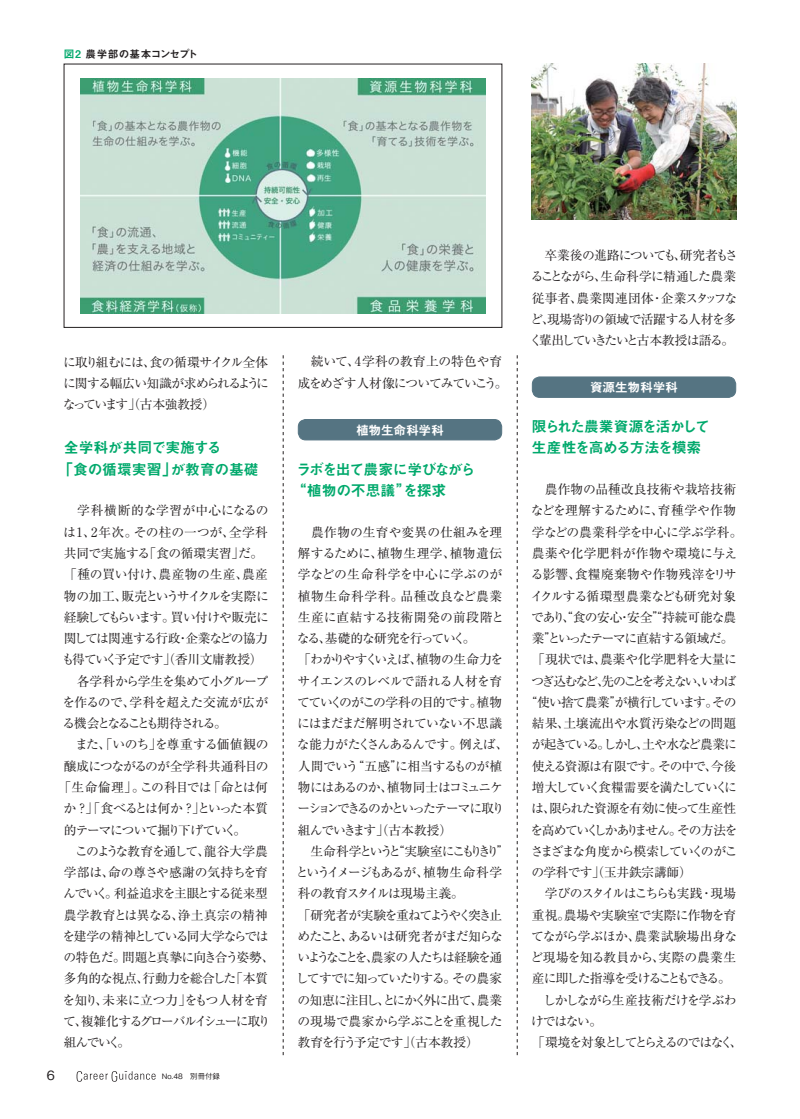
<style>
.page{position:relative;width:800px;height:1119px;background:#fff}
.page>*{position:absolute;margin:0;border:0;box-sizing:border-box;transform-origin:0 0}
.t1{font:14.85px/21.3px "Midashi Go Pro MB31 90 msp RKSJ H";color:#00a96c}
.t2{font:14.85px/21.3px "Midashi Go Pro MB31 90 msp RKSJ H";letter-spacing:-.095em;color:#00a96c}
.t3{font:14.85px/21.3px "Midashi Go Pro MB31 90 msp RKSJ H";letter-spacing:-.03em;color:#00a96c}
.t4{font:12.75px/21.3px "Ryumin Pro Regular 90 msp RKSJ H";letter-spacing:-.06em;color:#231f20}
.t5{font:12.75px "Ryumin Pro Regular 90 msp RKSJ H";letter-spacing:-.115em;color:#231f20}
.t6{font:12.75px "Ryumin Pro Regular 90 msp RKSJ H";letter-spacing:-.135em;color:#231f20}
.t7{font:12.75px "Ryumin Pro Regular 90 msp RKSJ H";letter-spacing:-.085em;color:#231f20}
.t8{font:12.75px "Ryumin Pro Regular 90 msp RKSJ H";letter-spacing:-.01em;color:#231f20}
.t9{font:12.75px "Ryumin Pro Regular 90 msp RKSJ H";letter-spacing:-.015em;color:#231f20}
.t10{font:12.75px/21.3px "Ryumin Pro Regular 90 msp RKSJ H";letter-spacing:-.02em;color:#231f20}
.t11{font:12.75px "Ryumin Pro Regular 90 msp RKSJ H";letter-spacing:.01em;color:#231f20}
.t12{font:12.75px "Ryumin Pro Regular 90 msp RKSJ H";letter-spacing:-.08em;color:#231f20}
.t13{font:12.75px "Ryumin Pro Regular 90 msp RKSJ H";letter-spacing:-.105em;color:#231f20}
.t14{font:12.75px "Ryumin Pro Regular 90 msp RKSJ H";letter-spacing:-.095em;color:#231f20}
.t15{font:12.75px "Ryumin Pro Regular 90 msp RKSJ H";letter-spacing:-.03em;color:#231f20}
.t16{font:12.75px "Ryumin Pro Regular 90 msp RKSJ H";letter-spacing:-.15em;color:#231f20}
.t17{font:12.75px "Ryumin Pro Regular 90 msp RKSJ H";letter-spacing:-.14em;color:#231f20}
.t18{font:12.75px "Ryumin Pro Regular 90 msp RKSJ H";letter-spacing:.015em;color:#231f20}
.t19{font:12.75px "Ryumin Pro Regular 90 msp RKSJ H";letter-spacing:-.125em;color:#231f20}
.t20{font:12.75px "Ryumin Pro Regular 90 msp RKSJ H";letter-spacing:-.04em;color:#231f20}
.t21{font:12.75px "Ryumin Pro Regular 90 msp RKSJ H";letter-spacing:-.035em;color:#231f20}
.t22{font:12.75px "Ryumin Pro Regular 90 msp RKSJ H";letter-spacing:-.1em;color:#231f20}
.t23{font:12.75px "Ryumin Pro Regular 90 msp RKSJ H";letter-spacing:.005em;color:#231f20}
.t24{font:12.75px "Ryumin Pro Regular 90 msp RKSJ H";letter-spacing:.025em;color:#231f20}
.t25{font:12.75px "Ryumin Pro Regular 90 msp RKSJ H";letter-spacing:-.025em;color:#231f20}
.t26{font:12.75px "Ryumin Pro Regular 90 msp RKSJ H";letter-spacing:-.005em;color:#231f20}
.t27{font:12.75px "Ryumin Pro Regular 90 msp RKSJ H";letter-spacing:-.09em;color:#231f20}
.t28{font:12.75px "Ryumin Pro Regular 90 msp RKSJ H";letter-spacing:-.155em;color:#231f20}
.t29{font:12.75px "Midashi Go Pro MB31 90 msp RKSJ H";letter-spacing:-.02em;color:#fff}
.t30{font:12.75px "Gothic BBB Pro Medium 90 msp RKSJ H";color:#231f20}
.t31{font:10.65px "Midashi Go Pro MB31 90 msp RKSJ H";letter-spacing:.02em;color:#231f20}
.t32{font:7.5px "Gothic BBB Pro Medium 90 msp RKSJ H";color:#231f20}
.s1{color:#00a96c}
</style>
<div class="page">
<img style="left:80px;top:78px;width:405px;height:235px">
<svg style="left:77px;top:1071px;width:78px;height:10px"></svg>
<svg style="left:517px;top:355px;width:1px;height:699px"></svg>
<svg style="left:283px;top:355px;width:1px;height:699px"></svg>
<div style="left:298px;top:419px;width:203px;height:21px;background:#557482;border-radius:8px"></div>
<div style="left:298px;top:419px;width:204px;height:21px;border:1px solid #557482;border-radius:8px"></div>
<div style="left:532px;top:377px;width:203px;height:20px;background:#557482;border-radius:8px"></div>
<div style="left:531px;top:376px;width:205px;height:22px;border:1px solid #557482;border-radius:8px"></div>
<img style="left:531px;top:64px;width:205px;height:155px">
<p class="t31" style="left:64px;top:50px;width:136px"><span class="s1">図2</span> 農学部の基本コンセプト</p>
<p class="t4" style="left:63px;top:353px;width:207px;text-align:justify">に取り組むには、食の循環サイクル全体に関する幅広い知識が求められるようになっています」（古本強教授）</p>
<p class="t1" style="left:58px;top:439px;width:202px;text-indent:6px">全学科が共同で実施する<br>「食の循環実習」が教育の基礎</p>
<p class="t11" style="left:64px;top:505px;width:206px">　学科横断的な学習が中心になるの</p>
<p class="t18" style="left:63px;top:527px;width:206px">は1、2年次。その柱の一つが、全学科</p>
<p class="t8" style="left:64px;top:548px;width:201px">共同で実施する「食の循環実習」だ。</p>
<p class="t9" style="left:64px;top:569px;width:205px">「種の買い付け、農産物の生産、農産</p>
<p class="t19" style="left:64px;top:591px;width:206px">物の加工、販売というサイクルを実際に</p>
<p class="t12" style="left:64px;top:612px;width:206px">経験してもらいます。買い付けや販売に</p>
<p class="t7" style="left:64px;top:633px;width:206px">関しては関連する行政・企業などの協力</p>
<p class="t4" style="left:62px;top:650px;width:202px">も得ていく予定です」（香川文庸教授）</p>
<p class="t7" style="left:64px;top:676px;width:206px">　各学科から学生を集めて小グループ</p>
<p class="t4" style="left:62px;top:693px;width:207px">を作るので、学科を超えた交流が広が</p>
<p class="t28" style="left:63px;top:718px;width:166px">る機会となることも期待される。</p>
<p class="t4" style="left:64px;top:735px;width:206px">　また、「いのち」を尊重する価値観の</p>
<p class="t4" style="left:64px;top:756px;width:206px">醸成につながるのが全学科共通科目の</p>
<p class="t4" style="left:58px;top:778px;width:211px">「生命倫理」。この科目では「命とは何</p>
<p class="t12" style="left:64px;top:803px;width:206px">か？」「食べるとは何か？」といった本質</p>
<p class="t27" style="left:64px;top:824px;width:184px">的テーマについて掘り下げていく。</p>
<p class="t14" style="left:64px;top:846px;width:206px">　このような教育を通して、龍谷大学農</p>
<p class="t8" style="left:64px;top:867px;width:206px">学部は、命の尊さや感謝の気持ちを育</p>
<p class="t5" style="left:63px;top:888px;width:206px">んでいく。利益追求を主眼とする従来型</p>
<p class="t23" style="left:64px;top:909px;width:206px">農学教育とは異なる、浄土真宗の精神</p>
<p class="t13" style="left:62px;top:931px;width:207px">を建学の精神としている同大学ならでは</p>
<p class="t4" style="left:63px;top:948px;width:213px">の特色だ。問題と真摯に向き合う姿勢、</p>
<p class="t20" style="left:64px;top:973px;width:206px">多角的な視点、行動力を総合した「本質</p>
<p class="t21" style="left:62px;top:994px;width:207px">を知り、未来に立つ力」をもつ人材を育</p>
<p class="t17" style="left:63px;top:1016px;width:209px">て、複雑化するグローバルイシューに取り</p>
<p class="t4" style="left:64px;top:1033px;width:68px">組んでいく。</p>
<p class="t30" style="left:47px;top:1070px;width:10px">6</p>
<p class="t32" style="left:162px;top:1073px;width:60px">No.48　別冊付録</p>
<p class="t10" style="left:298px;top:353px;width:211px">　続いて、4学科の教育上の特色や育成をめざす人材像についてみていこう。</p>
<p class="t29" style="left:356px;top:425px;width:89px">植物生命科学科</p>
<p class="t3" style="left:292px;top:460px;width:185px;text-indent:5px">ラボを出て農家に学びながら“植物の不思議”を探求</p>
<p class="t4" style="left:296px;top:523px;width:215px">　農作物の生育や変異の仕組みを理解するために、植物生理学、植物遺伝学などの生命科学を中心に学ぶのが植物生命科学科。品種改良など農業生産に直結する技術開発の前段階となる、基礎的な研究を行っていく。<br>「わかりやすくいえば、植物の生命力をサイエンスのレベルで語れる人材を育てていくのがこの学科の目的です。植物にはまだまだ解明されていない不思議な能力がたくさんあるんです。例えば、人間でいう“五感”に相当するものが植物にはあるのか、植物同士はコミュニケーションできるのかといったテーマに取り組んでいきます」（古本教授）<br>　生命科学というと“実験室にこもりきり”というイメージもあるが、植物生命科学科の教育スタイルは現場主義。<br>「研究者が実験を重ねてようやく突き止めたこと、あるいは研究者がまだ知らないようなことを、農家の人たちは経験を通してすでに知っていたりする。その農家の知恵に注目し、とにかく外に出て、農業の現場で農家から学ぶことを重視した教育を行う予定です」（古本教授）</p>
<p class="t4" style="left:529px;top:246px;width:210px">　卒業後の進路についても、研究者もさることながら、生命科学に精通した農業従事者、農業関連団体・企業スタッフなど、現場寄りの領域で活躍する人材を多く輩出していきたいと古本教授は語る。</p>
<p class="t29" style="left:590px;top:382px;width:89px">資源生物科学科</p>
<p class="t2" style="left:531px;top:418px;width:179px">限られた農業資源を活かして生産性を高める方法を模索</p>
<p class="t11" style="left:531px;top:484px;width:206px">　農作物の品種改良技術や栽培技術</p>
<p class="t9" style="left:531px;top:505px;width:207px">などを理解するために、育種学や作物</p>
<p class="t9" style="left:531px;top:527px;width:212px">学などの農業科学を中心に学ぶ学科。</p>
<p class="t11" style="left:531px;top:548px;width:207px">農薬や化学肥料が作物や環境に与え</p>
<p class="t24" style="left:530px;top:569px;width:207px">る影響、食糧廃棄物や作物残滓をリサ</p>
<p class="t4" style="left:530px;top:586px;width:207px">イクルする循環型農業なども研究対象</p>
<p class="t4" style="left:531px;top:608px;width:206px">であり、“食の安心・安全”“持続可能な農</p>
<p class="t5" style="left:531px;top:633px;width:203px">業”といったテーマに直結する領域だ。</p>
<p class="t25" style="left:532px;top:654px;width:206px">「現状では、農薬や化学肥料を大量に</p>
<p class="t16" style="left:531px;top:676px;width:206px">つぎ込むなど、先のことを考えない、いわば</p>
<p class="t4" style="left:524px;top:693px;width:213px">“使い捨て農業”が横行しています。その</p>
<p class="t8" style="left:531px;top:718px;width:206px">結果、土壌流出や水質汚染などの問題</p>
<p class="t13" style="left:531px;top:739px;width:207px">が起きている。しかし、土や水など農業に</p>
<p class="t4" style="left:531px;top:756px;width:206px">使える資源は有限です。その中で、今後</p>
<p class="t14" style="left:531px;top:782px;width:206px">増大していく食糧需要を満たしていくに</p>
<p class="t7" style="left:531px;top:803px;width:206px">は、限られた資源を有効に使って生産性</p>
<p class="t5" style="left:530px;top:824px;width:208px">を高めていくしかありません。その方法を</p>
<p class="t22" style="left:530px;top:846px;width:209px">さまざまな角度から模索していくのがこ</p>
<p class="t10" style="left:531px;top:863px;width:162px">の学科です」（玉井鉄宗講師）</p>
<p class="t6" style="left:531px;top:888px;width:206px">　学びのスタイルはこちらも実践・現場</p>
<p class="t15" style="left:531px;top:909px;width:206px">重視。農場や実験室で実際に作物を育</p>
<p class="t15" style="left:531px;top:931px;width:207px">てながら学ぶほか、農業試験場出身な</p>
<p class="t26" style="left:530px;top:952px;width:207px">ど現場を知る教員から、実際の農業生</p>
<p class="t6" style="left:531px;top:973px;width:200px">産に即した指導を受けることもできる。</p>
<p class="t4" style="left:531px;top:990px;width:206px">　しかしながら生産技術だけを学ぶわ</p>
<p class="t4" style="left:531px;top:1012px;width:72px">けではない。</p>
<p class="t6" style="left:532px;top:1037px;width:212px">「環境を対象としてとらえるのではなく、</p>
</div>
